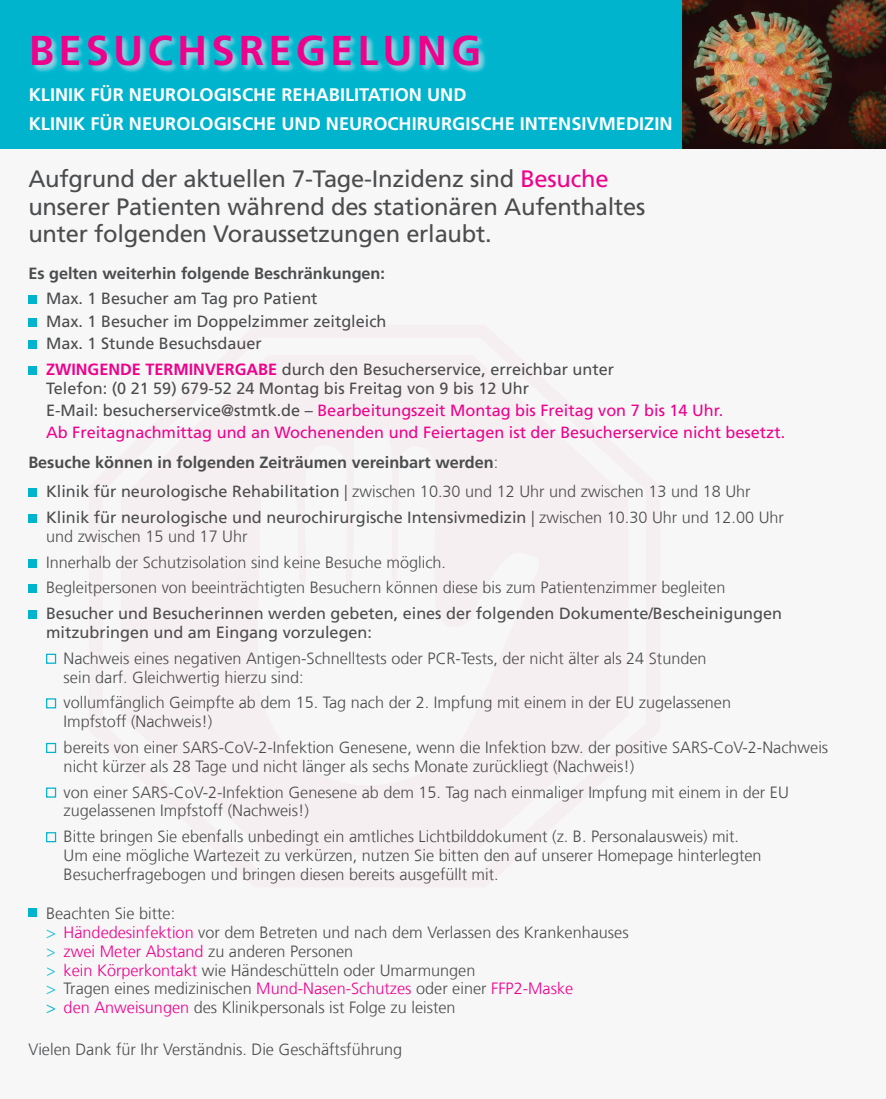
<style>
.page{position:relative;width:886px;height:1099px;background:#fff}
.page>*{position:absolute;margin:0;border:0;box-sizing:border-box;transform-origin:0 0}
.t1{font:700 41.75px "Frutiger LT Com";letter-spacing:.1em;color:#ed028c}
.t2{font:23.75px/27.5px "Frutiger LT Com";letter-spacing:-.01em;color:#4b4c4d}
.t3{font:700 18.12px/29.5px "Frutiger LT Com";color:#fff}
.t4{font:300 16.25px/18.8px "Frutiger LT Com";color:#4b4c4d}
.t5{font:16.25px/18.8px "Frutiger LT Com";color:#4b4c4d}
.t6{font:700 16.25px/29.4px "Frutiger LT Com";color:#4b4c4d}
.t7{font:16.25px/22.2px "Frutiger LT Com";color:#ed028c}
.s1{color:#ed028c}
.s2{font-weight:700;color:#ed028c}
.s3{color:#4b4c4d}
.s4{font-weight:300}
.s5{font-weight:400}
.s6{color:#23bfd5}
.s7{font-family:"Myriad Pro";font-weight:400;color:#23bfd5}
.s8{color:#00b4cd}
</style>
<div class="page">
<svg style="left:89px;top:325px;width:571px;height:562px"></svg>
<div style="left:103px;top:338px;width:543px;height:533px;background:#f6eff2"></div>
<div style="left:0;top:0;width:687px;height:149px;background:#00b4cd"></div>
<img style="left:682px;top:0;width:204px;height:149px">
<img style="left:32px;top:36px;width:454px;height:36px">
<div style="left:28px;top:295px;width:9px;height:9px;background:#00b4cd"></div>
<div style="left:28px;top:318px;width:9px;height:9px;background:#00b4cd"></div>
<div style="left:28px;top:340px;width:9px;height:9px;background:#00b4cd"></div>
<div style="left:28px;top:366px;width:9px;height:9px;background:#00b4cd"></div>
<div style="left:28px;top:488px;width:9px;height:9px;background:#00b4cd"></div>
<div style="left:28px;top:514px;width:9px;height:9px;background:#00b4cd"></div>
<div style="left:28px;top:558px;width:9px;height:9px;background:#00b4cd"></div>
<div style="left:28px;top:584px;width:9px;height:9px;background:#00b4cd"></div>
<div style="left:28px;top:610px;width:9px;height:9px;background:#00b4cd"></div>
<div style="left:46px;top:653px;width:10px;height:10px;border:1px solid #00b4cd"></div>
<div style="left:46px;top:698px;width:10px;height:10px;border:1px solid #00b4cd"></div>
<div style="left:46px;top:743px;width:10px;height:10px;border:1px solid #00b4cd"></div>
<div style="left:46px;top:787px;width:10px;height:10px;border:1px solid #00b4cd"></div>
<div style="left:46px;top:832px;width:10px;height:10px;border:1px solid #00b4cd"></div>
<div style="left:28px;top:908px;width:9px;height:9px;background:#00b4cd"></div>
<h1 class="t1" style="left:29px;top:26px;width:454px">BESUCHSREGELUNG</h1>
<p class="t3" style="left:29px;top:80px;width:645px">KLINIK FÜR NEUROLOGISCHE REHABILITATION UND<br>KLINIK FÜR NEUROLOGISCHE UND NEUROCHIRURGISCHE INTENSIVMEDIZIN</p>
<h2 class="t2" style="left:28px;top:165px;width:618px">Aufgrund der aktuellen 7-Tage-Inzidenz sind <span class="s1">Besuche </span>unserer Patienten während des stationären Aufenthaltes unter folgenden Voraussetzungen erlaubt.</h2>
<p class="t6" style="left:28px;top:258px;width:358px">Es gelten weiterhin folgende Beschränkungen:</p>
<p class="t5" style="left:46px;top:288px;width:342px;line-height:22.2px">Max. 1 Besucher am Tag pro Patient<br>Max. 1 Besucher im Doppelzimmer zeitgleich<br>Max. 1 Stunde Besuchsdauer</p>
<p class="t5" style="left:46px;top:360px;width:569px"><span class="s2">ZWINGENDE TERMINVERGABE</span> durch den Besucherservice, erreichbar unter<br>Telefon: (0 21 59) 679-52 24 Montag bis Freitag von 9 bis 12 Uhr</p>
<p class="t7" style="left:46px;top:399px;width:741px"><span class="s3">E-Mail: besucherservice@stmtk.de –</span> Bearbeitungszeit Montag bis Freitag von 7 bis 14 Uhr.<br>Ab Freitagnachmittag und an Wochenenden und Feiertagen ist der Besucherservice nicht besetzt.</p>
<p class="t6" style="left:46px;top:447px;width:706px;text-indent:-18px">Besuche können in folgenden Zeiträumen vereinbart werden<span class="s4">:<br></span><span class="s5">Klinik für neurologische Rehabilitation</span> <span class="s4">| zwischen 10.30 und 12 Uhr und zwischen 13 und 18 Uhr</span></p>
<p class="t5" style="left:46px;top:508px;width:739px">Klinik für neurologische und neurochirurgische Intensivmedizin <span class="s4">| zwischen 10.30 Uhr und 12.00 Uhr und zwischen 15 und 17 Uhr</span></p>
<p class="t4" style="left:46px;top:549px;width:681px;line-height:25.9px">Innerhalb der Schutzisolation sind keine Besuche möglich.<br>Begleitpersonen von beeinträchtigten Besuchern können diese bis zum Patientenzimmer begleiten</p>
<p class="t5" style="left:46px;top:604px;width:737px">Besucher und Besucherinnen werden gebeten, eines der folgenden Dokumente/Bescheinigungen mitzubringen und am Eingang vorzulegen:</p>
<p class="t4" style="left:64px;top:649px;width:644px">Nachweis eines negativen Antigen-Schnelltests oder PCR-Tests, der nicht älter als 24 Stunden sein darf. Gleichwertig hierzu sind:</p>
<p class="t4" style="left:64px;top:693px;width:669px">vollumfänglich Geimpfte ab dem 15. Tag nach der 2. Impfung mit einem in der EU zugelassenen<br>Impfstoff (Nachweis!)</p>
<p class="t4" style="left:64px;top:738px;width:766px">bereits von einer SARS-CoV-2-Infektion Genesene, wenn die Infektion bzw. der positive SARS-CoV-2-Nachweis nicht kürzer als 28 Tage und nicht länger als sechs Monate zurückliegt (Nachweis!)</p>
<p class="t4" style="left:64px;top:782px;width:727px">von einer SARS-CoV-2-Infektion Genesene ab dem 15. Tag nach einmaliger Impfung mit einem in der EU zugelassenen Impfstoff (Nachweis!)</p>
<p class="t4" style="left:64px;top:827px;width:699px">Bitte bringen Sie ebenfalls unbedingt ein amtliches Lichtbilddokument (z. B. Personalausweis) mit.<br>Um eine mögliche Wartezeit zu verkürzen, nutzen Sie bitten den auf unserer Homepage hinterlegten<br>Besucherfragebogen und bringen diesen bereits ausgefüllt mit.</p>
<p class="t4" style="left:46px;top:904px;width:584px">Beachten Sie bitte:<br><span class="s6">&gt;</span> <span class="s1">Händedesinfektion</span> vor dem Betreten und nach dem Verlassen des Krankenhauses <span class="s7">&gt;</span> <span class="s1">zwei Meter Abstand</span> zu anderen Personen<br><span class="s7">&gt;</span> <span class="s1">kein Körperkontakt</span> wie Händeschütteln oder Umarmungen<br><span class="s6">&gt;</span> Tragen eines medizinischen <span class="s1">Mund-Nasen-Schutzes</span> oder einer <span class="s1">FFP2-Maske<br></span><span class="s8">&gt;</span> <span class="s1">den Anweisungen</span> des Klinikpersonals ist Folge zu leisten</p>
<p class="t4" style="left:28px;top:1040px;width:375px">Vielen Dank für Ihr Verständnis. Die Geschäftsführung</p>
</div>
